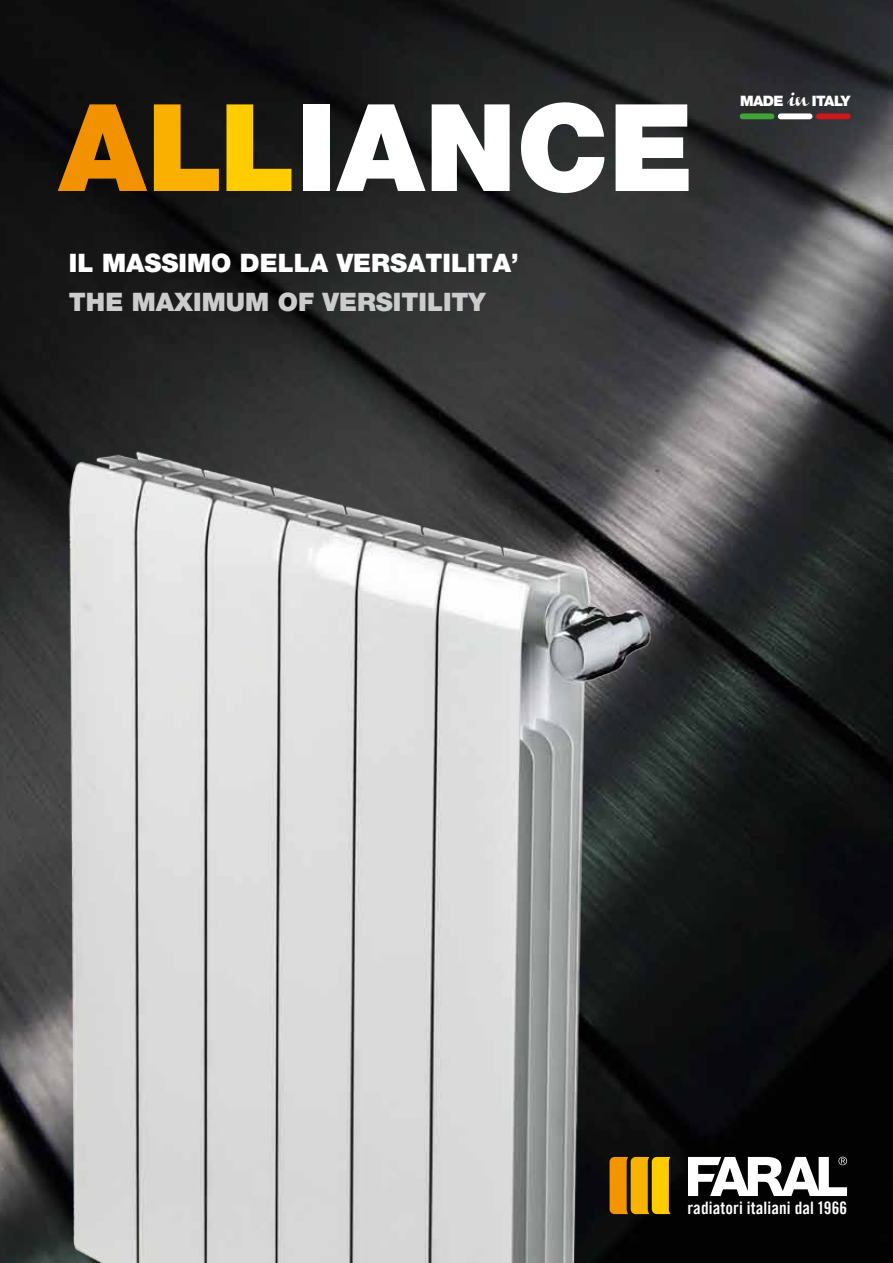
<style>
.page{position:relative;width:893px;height:1263px;background:#fff}
.page>*{position:absolute;margin:0;border:0;box-sizing:border-box;transform-origin:0 0}
.t1{font:900 121.2px "Helvetica Neue LT Std";color:#fff}
.t2{font:900 25.5px "Helvetica Neue LT Std";color:#fff}
.t3{font:900 25.5px "Helvetica Neue LT Std";color:#ccc}
.t4{font:17.25px "Trade Gothic LT Std Bd Cn 20";letter-spacing:.005em;color:#fff}
.t5{font:900 14.4px "Helvetica Neue LT Std";letter-spacing:-.04em;color:#fff}
.s1{color:#f39200}
.s2{color:#f9b000}
.s3{color:#fc0}
.s4{font-family:"Channel Slanted 1";font-weight:400}
</style>
<div class="page">
<img style="left:0;top:0;width:893px;height:1263px">
<div style="left:743px;top:113px;width:28px;height:6px;background:#3fa535"></div>
<div style="left:781px;top:113px;width:29px;height:6px;background:#fff"></div>
<div style="left:819px;top:113px;width:29px;height:6px;background:#cd171a"></div>
<img style="left:18px;top:444px;width:650px;height:819px">
<svg style="left:688px;top:1157px;width:159px;height:39px"></svg>
<svg style="left:610px;top:1157px;width:60px;height:57px;background:#d39701"></svg>
<h1 class="t1" style="left:59px;top:75px;width:637px"><span class="s1">A</span><span class="s2">L</span><span class="s3">L</span>IANCE</h1>
<p class="t2" style="left:69px;top:248px;width:451px">IL MASSIMO DELLA VERSATILITA’</p>
<p class="t3" style="left:69px;top:287px;width:418px">THE MAXIMUM OF VERSITILITY</p>
<p class="t5" style="left:740px;top:93px;width:112px">MADE <span class="s4">in</span> ITALY</p>
<p class="t4" style="left:687px;top:1197px;width:161px">radiatori italiani dal 1966</p>
</div>
